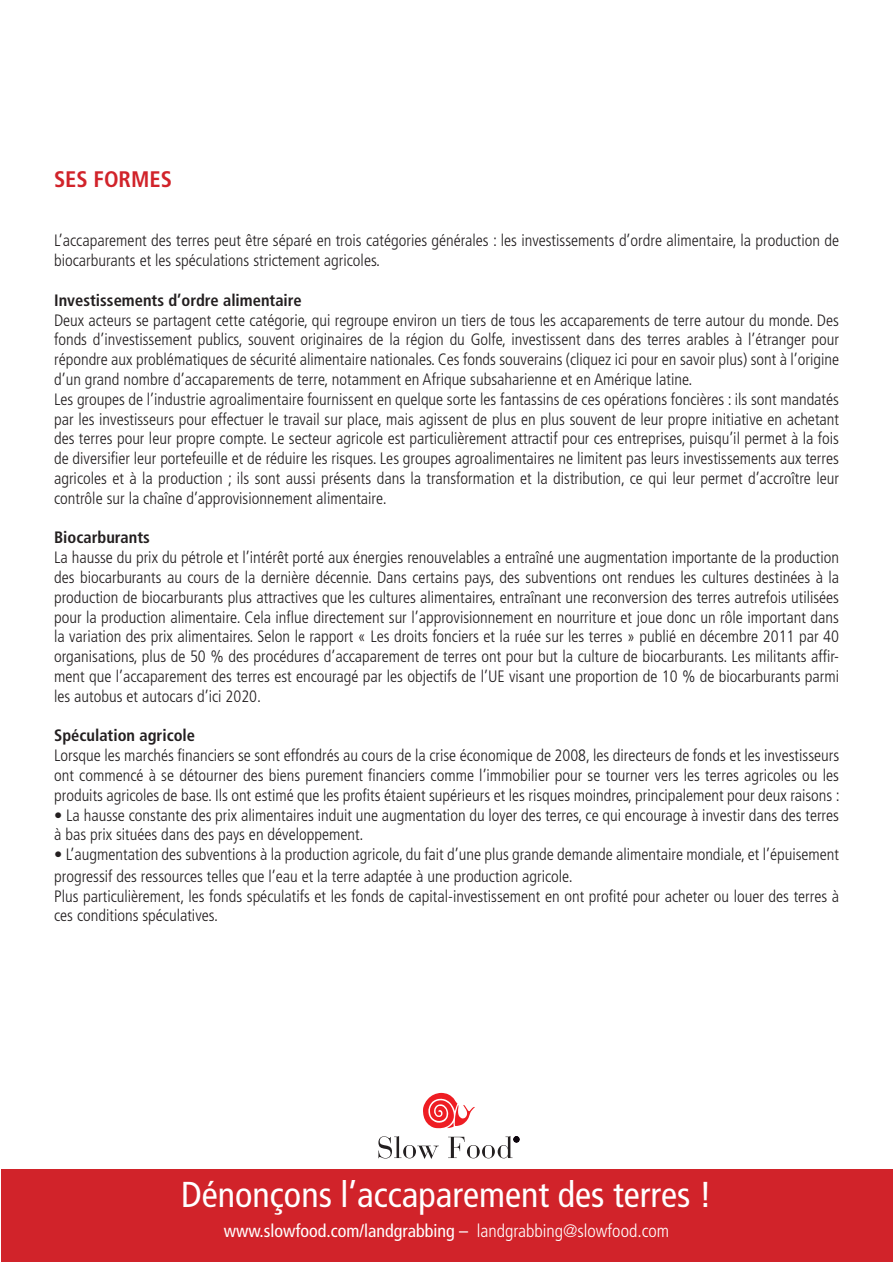
<style>
.page{position:relative;width:893px;height:1263px;background:#fff}
.page>*{position:absolute;margin:0;border:0;box-sizing:border-box;transform-origin:0 0}
.t1{font:condensed 36px "Frutiger";color:#fff}
.t2{font:700 condensed 22.5px "Frutiger";color:#d1232a}
.t3{font:condensed 18px "Frutiger";color:#fff}
.t4{font:300 condensed 16.5px/19.8px "Frutiger";color:#231f20}
.t5{font:700 condensed 16.5px "Frutiger";color:#231f20}
.s1{font-weight:300}
</style>
<div class="page">
<div style="left:1px;top:1169px;width:891px;height:93px;background:#d1232a"></div>
<svg style="left:423px;top:1093px;width:52px;height:36px"></svg>
<svg style="left:378px;top:1136px;width:61px;height:23px"></svg>
<svg style="left:448px;top:1136px;width:71px;height:22px"></svg>
<h2 class="t2" style="left:54px;top:166px;width:119px">SES FORMES</h2>
<p class="t4" style="left:54px;top:231px;width:787px">L’accaparement des terres peut être séparé en trois catégories générales : les investissements d’ordre alimentaire, la production de biocarburants et les spéculations strictement agricoles.</p>
<p class="t5" style="left:54px;top:290px;width:249px">Investissements d’ordre alimentaire</p>
<p class="t4" style="left:54px;top:310px;width:787px">Deux acteurs se partagent cette catégorie, qui regroupe environ un tiers de tous les accaparements de terre autour du monde. Des fonds d’investissement publics, souvent originaires de la région du Golfe, investissent dans des terres arables à l’étranger pour répondre aux problématiques de sécurité alimentaire nationales. Ces fonds souverains (cliquez ici pour en savoir plus) sont à l’origine d’un grand nombre d’accaparements de terre, notamment en Afrique subsaharienne et en Amérique latine.<br>Les groupes de l’industrie agroalimentaire fournissent en quelque sorte les fantassins de ces opérations foncières : ils sont mandatés par les investisseurs pour effectuer le travail sur place, mais agissent de plus en plus souvent de leur propre initiative en achetant des terres pour leur propre compte. Le secteur agricole est particulièrement attractif pour ces entreprises, puisqu’il permet à la fois de diversifier leur portefeuille et de réduire les risques. Les groupes agroalimentaires ne limitent pas leurs investissements aux terres agricoles et à la production ; ils sont aussi présents dans la transformation et la distribution, ce qui leur permet d’accroître leur contrôle sur la chaîne d’approvisionnement alimentaire.</p>
<p class="t5" style="left:54px;top:528px;width:97px">Biocarburants</p>
<p class="t4" style="left:54px;top:548px;width:787px;text-align:justify">La hausse du prix du pétrole et l’intérêt porté aux énergies renouvelables a entraîné une augmentation importante de la production des biocarburants au cours de la dernière décennie. Dans certains pays, des subventions ont rendues les cultures destinées à la production de biocarburants plus attractives que les cultures alimentaires, entraînant une reconversion des terres autrefois utilisées pour la production alimentaire. Cela influe directement sur l’approvisionnement en nourriture et joue donc un rôle important dans la variation des prix alimentaires. Selon le rapport « Les droits fonciers et la ruée sur les terres » publié en décembre 2011 par 40 organisations, plus de 50 % des procédures d’accaparement de terres ont pour but la culture de biocarburants. Les militants affir&shy;ment que l’accaparement des terres est encouragé par les objectifs de l’UE visant une proportion de 10 % de biocarburants parmi les autobus et autocars d’ici 2020.</p>
<p class="t5" style="left:54px;top:726px;width:142px">Spéculation agricole</p>
<p class="t4" style="left:54px;top:746px;width:787px;text-align:justify">Lorsque les marchés financiers se sont effondrés au cours de la crise économique de 2008, les directeurs de fonds et les investisseurs ont commencé à se détourner des biens purement financiers comme l’immobilier pour se tourner vers les terres agricoles ou les produits agricoles de base. Ils ont estimé que les profits étaient supérieurs et les risques moindres, principalement pour deux raisons :</p>
<p class="t4" style="left:54px;top:805px;width:786px">• La hausse constante des prix alimentaires induit une augmentation du loyer des terres, ce qui encourage à investir dans des terres à bas prix situées dans des pays en développement.</p>
<p class="t4" style="left:54px;top:844px;width:786px;line-height:21.6px">• L’augmentation des subventions à la production agricole, du fait d’une plus grande demande alimentaire mondiale, et l’épuisement progressif des ressources telles que l’eau et la terre adaptée à une production agricole.</p>
<p class="t4" style="left:54px;top:886px;width:787px">Plus particulièrement, les fonds spéculatifs et les fonds de capital-investissement en ont profité pour acheter ou louer des terres à ces conditions spéculatives.</p>
<h1 class="t1" style="left:181px;top:1173px;width:532px">Dénonçons l’accaparement des terres !</h1>
<p class="t3" style="left:224px;top:1220px;width:447px">www.slowfood.com/landgrabbing – <span class="s1">landgrabbing@slowfood.com</span></p>
</div>
